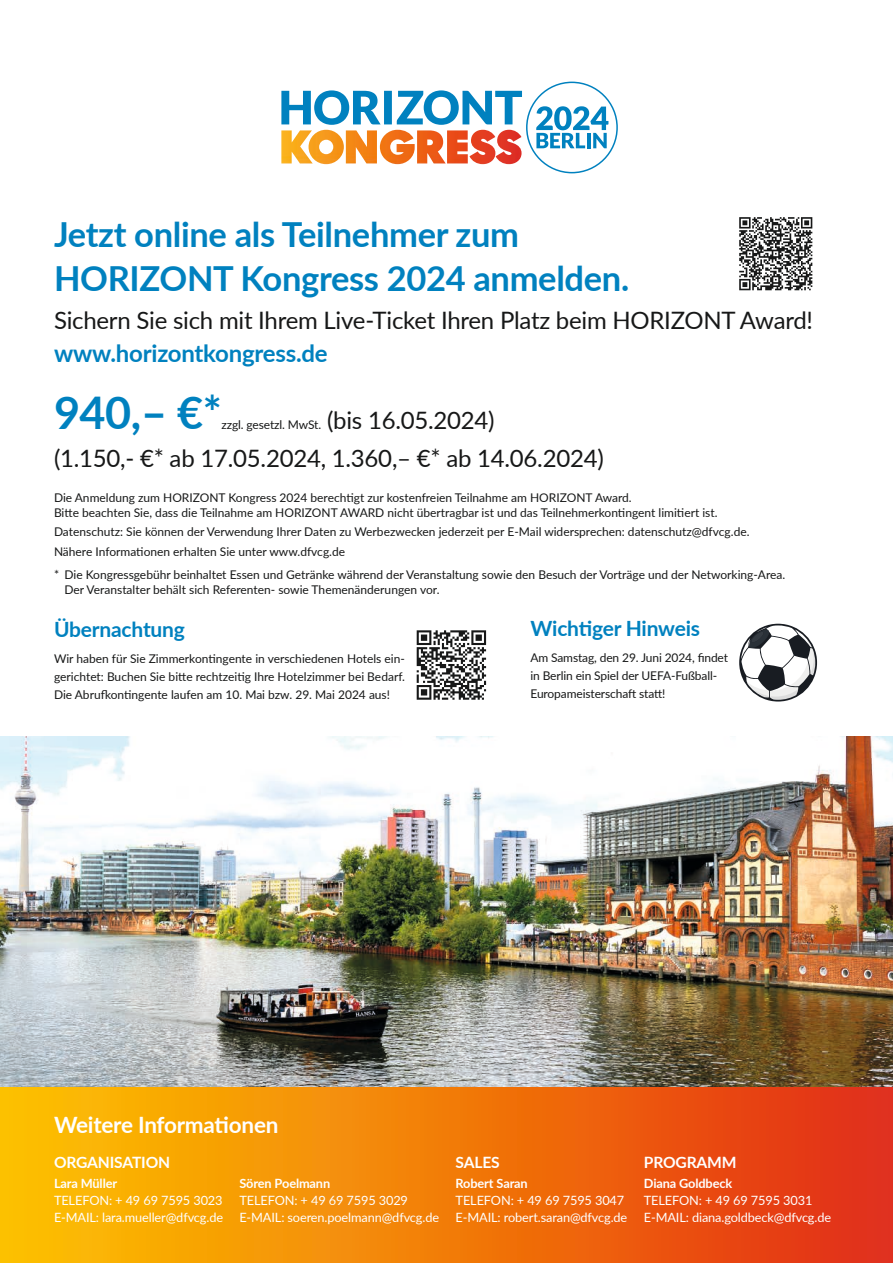
<style>
.page{position:relative;width:893px;height:1263px;background:#fff}
.page>*{position:absolute;margin:0;border:0;box-sizing:border-box;transform-origin:0 0}
.t1{font:700 45px "Lato";color:#0081bf}
.t2{font:700 34.5px "Lato";letter-spacing:-.01em;color:#0081bf}
.t3{font:24px "Lato";letter-spacing:-.01em;color:#171818}
.t4{font:700 24px "Lato";letter-spacing:-.01em;color:#0081bf}
.t5{font:700 22.5px "Lato";letter-spacing:-.01em;color:#fff}
.t6{font:700 21px "Lato";letter-spacing:-.01em;color:#0081bf}
.t7{font:700 15.6px "Lato";letter-spacing:-.01em;color:#fff}
.t8{font:12.75px "Lato";letter-spacing:-.01em;color:#fff}
.t9{font:700 12.75px "Lato";letter-spacing:-.01em;color:#fff}
.t10{font:12px/18px "Lato";color:#171818;text-align:justify}
.s1{font-size:24px}
</style>
<div class="page">
<div style="left:0;top:1080px;width:893px;height:183px;background:linear-gradient(to right,#fec601,#e22e17)"></div>
<img style="left:281px;top:130px;width:241px;height:34px">
<svg style="left:281px;top:90px;width:241px;height:35px"></svg>
<svg style="left:536px;top:106px;width:72px;height:42px"></svg>
<img style="left:0;top:737px;width:893px;height:349px">
<svg style="left:417px;top:630px;width:69px;height:70px"></svg>
<svg style="left:739px;top:624px;width:78px;height:77px"></svg>
<svg style="left:739px;top:217px;width:73px;height:73px"></svg>
<p class="t2" style="left:54px;top:209px;width:467px">Jetzt online als Teilnehmer zum</p>
<p class="t2" style="left:54px;top:253px;width:577px">HORIZONT Kongress 2024 anmelden.</p>
<p class="t3" style="left:54px;top:303px;width:761px">Sichern Sie sich mit Ihrem Live-Ticket Ihren Platz beim HORIZONT Award!</p>
<p class="t4" style="left:54px;top:335px;width:275px">www.horizontkongress.de</p>
<p class="t1" style="left:54px;top:379px;width:169px">940,– €*</p>
<p class="t10" style="left:221px;top:415px;width:275px">zzgl. gesetzl. MwSt. <span class="s1">(bis 16.05.2024)</span></p>
<p class="t3" style="left:54px;top:441px;width:551px">(1.150,- €* ab 17.05.2024, 1.360,– €* ab 14.06.2024)</p>
<p class="t10" style="left:54px;top:488px;width:579px">Die Anmeldung zum HORIZONT Kongress 2024 berechtigt zur kostenfreien Teilnahme am HORIZONT Award.</p>
<p class="t10" style="left:54px;top:503px;width:665px">Bitte beachten Sie, dass die Teilnahme am HORIZONT AWARD nicht übertragbar ist und das Teilnehmerkontingent limitiert ist.</p>
<p class="t10" style="left:54px;top:522px;width:697px">Datenschutz: Sie können der Verwendung Ihrer Daten zu Werbezwecken jederzeit per E-Mail widersprechen: datenschutz@dfvcg.de.</p>
<p class="t10" style="left:54px;top:542px;width:293px">Nähere Informationen erhalten Sie unter www.dfvcg.de</p>
<p class="t10" style="left:54px;top:565px;width:733px">* Die Kongressgebühr beinhaltet Essen und Getränke während der Veranstaltung sowie den Besuch der Vorträge und der Networking-Area.</p>
<p class="t10" style="left:64px;top:580px;width:377px">Der Veranstalter behält sich Referenten- sowie Themenänderungen vor.</p>
<p class="t6" style="left:54px;top:614px;width:132px">Übernachtung</p>
<p class="t10" style="left:54px;top:649px;width:353px">Wir haben für Sie Zimmerkontingente in verschiedenen Hotels ein&shy;gerichtet: Buchen Sie bitte rechtzeitig Ihre Hotelzimmer bei Bedarf.<br>Die Abrufkontingente laufen am 10. Mai bzw. 29. Mai 2024 aus!</p>
<p class="t6" style="left:530px;top:612px;width:171px">Wichtiger Hinweis</p>
<p class="t10" style="left:530px;top:648px;width:199px">Am Samstag, den 29. Juni 2024, findet</p>
<p class="t10" style="left:530px;top:666px;width:188px">in Berlin ein Spiel der UEFA-Fußball-</p>
<p class="t10" style="left:530px;top:684px;width:136px">Europameisterschaft statt!</p>
<p class="t5" style="left:54px;top:1108px;width:226px">Weitere Informationen</p>
<p class="t7" style="left:54px;top:1150px;width:118px">ORGANISATION</p>
<p class="t9" style="left:54px;top:1174px;width:65px">Lara Müller</p>
<p class="t8" style="left:54px;top:1191px;width:170px">TELEFON: + 49 69 7595 3023</p>
<p class="t8" style="left:54px;top:1208px;width:171px">E-MAIL: lara.mueller@dfvcg.de</p>
<p class="t9" style="left:239px;top:1174px;width:92px">Sören Poelmann</p>
<p class="t8" style="left:239px;top:1191px;width:170px">TELEFON: + 49 69 7595 3029</p>
<p class="t8" style="left:239px;top:1208px;width:201px">E-MAIL: soeren.poelmann@dfvcg.de</p>
<p class="t7" style="left:456px;top:1150px;width:46px">SALES</p>
<p class="t9" style="left:456px;top:1174px;width:74px">Robert Saran</p>
<p class="t8" style="left:456px;top:1191px;width:170px">TELEFON: + 49 69 7595 3047</p>
<p class="t8" style="left:456px;top:1208px;width:173px">E-MAIL: robert.saran@dfvcg.de</p>
<p class="t7" style="left:644px;top:1150px;width:94px">PROGRAMM</p>
<p class="t9" style="left:644px;top:1174px;width:90px">Diana Goldbeck</p>
<p class="t8" style="left:644px;top:1191px;width:170px">TELEFON: + 49 69 7595 3031</p>
<p class="t8" style="left:644px;top:1208px;width:189px">E-MAIL: diana.goldbeck@dfvcg.de</p>
</div>
